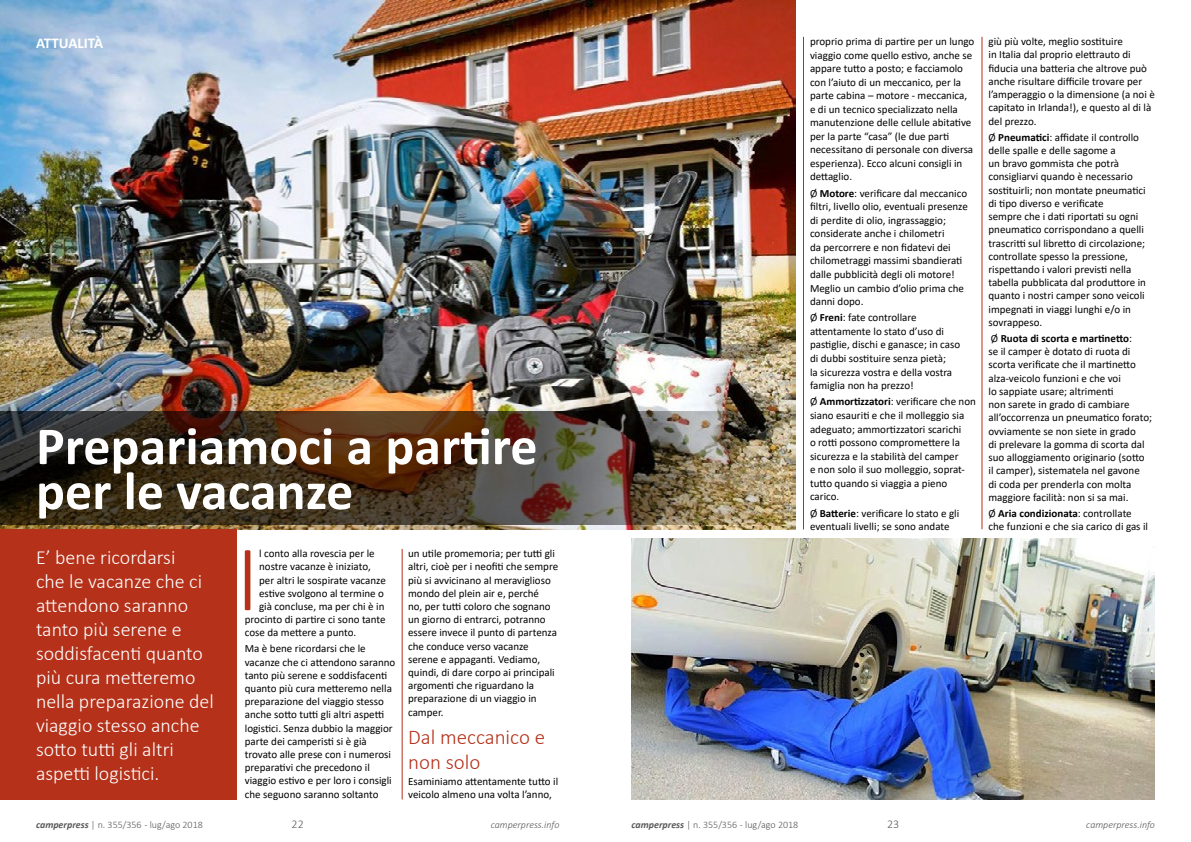
<style>
.page{position:relative;width:1191px;height:842px;background:#fff}
.page>*{position:absolute;margin:0;border:0;box-sizing:border-box;transform-origin:0 0}
.t1{font:300 94.2px "Calibri";color:#b5311a}
.t2{font:700 54px/45px "Calibri";color:#fff}
.t3{font:300 21px/25.2px "Calibri";color:#b5311a}
.t4{font:300 20px/24px "Calibri";color:#fff}
.t5{font:700 15px "Calibri";color:#fff}
.t6{font:300 12px "Calibri";color:#58585a}
.t7{font:11px/13.2px "Calibri";color:#000}
.t8{font:300 10px "Calibri";color:#58585a}
.t9{font:italic 300 10px "Calibri";color:#58585a}
.s1{font-weight:700}
.s2{font-weight:700;font-style:italic}
</style>
<div class="page">
<img style="left:0;top:0;width:796px;height:529px">
<div style="left:0;top:529px;width:236px;height:270px;background:#b5311a"></div>
<img style="left:0;top:411px;width:796px;height:114px">
<img style="left:631px;top:539px;width:524px;height:260px">
<hr style="left:402px;top:549px;width:1px;height:250px;background:#b5311a">
<hr style="left:803px;top:37px;width:1px;height:492px;background:#b5311a">
<hr style="left:981px;top:37px;width:1px;height:492px;background:#b5311a">
<h3 class="t5" style="left:36px;top:33px;width:69px">ATTUALITÀ</h3>
<h2 class="t2" style="left:36px;top:423px;width:503px">Prepariamoci a partire per le vacanze</h2>
<h1 class="t1" style="left:236px;top:520px;width:24px">I</h1>
<p class="t7" style="left:259px;top:547px;width:117px">l conto alla rovescia per le</p>
<p class="t7" style="left:408px;top:547px;width:151px">un utile promemoria; per tutti gli altri, cioè per i neofiti che sempre più si avvicinano al meraviglioso mondo del plein air e, perché<br>no, per tutti coloro che sognano un giorno di entrarci, potranno essere invece il punto di partenza che conduce verso vacanze serene e appaganti. Vediamo, quindi, di dare corpo ai principali argomenti che riguardano la preparazione di un viaggio in camper.</p>
<h3 class="t3" style="left:408px;top:724px;width:138px">Dal meccanico e non solo</h3>
<p class="t7" style="left:408px;top:774px;width:152px">Esaminiamo attentamente tutto il veicolo almeno una volta l’anno,</p>
<h3 class="t4" style="left:36px;top:545px;width:179px">E’ bene ricordarsi<br>che le vacanze che ci attendono saranno tanto più serene e soddisfacenti quanto più cura metteremo nella preparazione del viaggio stesso anche sotto tutti gli altri aspetti logistici.</h3>
<p class="t7" style="left:259px;top:560px;width:113px">nostre vacanze è iniziato,</p>
<p class="t7" style="left:259px;top:573px;width:128px">per altri le sospirate vacanze</p>
<p class="t7" style="left:259px;top:586px;width:126px">estive svolgono al termine o</p>
<p class="t7" style="left:259px;top:599px;width:127px">già concluse, ma per chi è in</p>
<p class="t7" style="left:245px;top:613px;width:142px">procinto di partire ci sono tante</p>
<p class="t7" style="left:245px;top:626px;width:113px">cose da mettere a punto.</p>
<p class="t7" style="left:245px;top:642px;width:152px">Ma è bene ricordarsi che le vacanze che ci attendono saranno tanto più serene e soddisfacenti quanto più cura metteremo nella preparazione del viaggio stesso anche sotto tutti gli altri aspetti logistici. Senza dubbio la maggior parte dei camperisti si è già trovato alle prese con i numerosi preparativi che precedono il viaggio estivo e per loro i consigli che seguono saranno soltanto</p>
<p class="t7" style="left:810px;top:34px;width:166px;line-height:13.5px">proprio prima di partire per un lungo viaggio come quello estivo, anche se appare tutto a posto; e facciamolo con l’aiuto di un meccanico, per la parte cabina – motore - meccanica, e di un tecnico specializzato nella manutenzione delle cellule abitative per la parte “casa” (le due parti necessitano di personale con diversa esperienza). Ecco alcuni consigli in dettaglio.</p>
<p class="t7" style="left:810px;top:186px;width:159px;line-height:13.5px">Ø <span class="s1">Motore</span>: verificare dal meccanico filtri, livello olio, eventuali presenze di perdite di olio, ingrassaggio; considerate anche i chilometri<br>da percorrere e non fidatevi dei chilometraggi massimi sbandierati dalle pubblicità degli oli motore!<br>Meglio un cambio d’olio prima che danni dopo.</p>
<p class="t7" style="left:810px;top:311px;width:152px;line-height:13.5px">Ø <span class="s1">Freni</span>: fate controllare attentamente lo stato d’uso di pastiglie, dischi e ganasce; in caso di dubbi sostituire senza pietà;<br>la sicurezza vostra e della vostra famiglia non ha prezzo!</p>
<p class="t7" style="left:810px;top:395px;width:167px;line-height:13.5px">Ø <span class="s1">Ammortizzatori</span>: verificare che non siano esauriti e che il molleggio sia adeguato; ammortizzatori scarichi<br>o rotti possono compromettere la sicurezza e la stabilità del camper<br>e non solo il suo molleggio, soprat&shy;tutto quando si viaggia a pieno carico.</p>
<p class="t7" style="left:810px;top:506px;width:151px;line-height:13.5px">Ø <span class="s1">Batterie</span>: verificare lo stato e gli eventuali livelli; se sono andate</p>
<p class="t7" style="left:988px;top:35px;width:168px">giù più volte, meglio sostituire<br>in Italia dal proprio elettrauto di fiducia una batteria che altrove può anche risultare difficile trovare per l’amperaggio o la dimensione (a noi è capitato in Irlanda!), e questo al di là del prezzo.</p>
<p class="t7" style="left:988px;top:130px;width:159px">Ø <span class="s1">Pneumatici</span>: affidate il controllo delle spalle e delle sagome a<br>un bravo gommista che potrà consigliarvi quando è necessario sostituirli; non montate pneumatici di tipo diverso e verificate<br>sempre che i dati riportati su ogni pneumatico corrispondano a quelli trascritti sul libretto di circolazione; controllate spesso la pressione, rispettando i valori previsti nella tabella pubblicata dal produttore in quanto i nostri camper sono veicoli impegnati in viaggi lunghi e/o in sovrappeso.</p>
<p class="t7" style="left:988px;top:331px;width:165px">Ø <span class="s1">Ruota di scorta e martinetto</span>:<br>se il camper è dotato di ruota di scorta verificate che il martinetto alza-veicolo funzioni e che voi<br>lo sappiate usare; altrimenti<br>non sarete in grado di cambiare all’occorrenza un pneumatico forato; ovviamente se non siete in grado<br>di prelevare la gomma di scorta dal suo alloggiamento originario (sotto il camper), sistematela nel gavone<br>di coda per prenderla con molta maggiore facilità: non si sa mai.</p>
<p class="t7" style="left:988px;top:506px;width:161px">Ø <span class="s1">Aria condizionata</span>: controllate che funzioni e che sia carico di gas il</p>
<p class="t8" style="left:36px;top:818px;width:168px"><span class="s2">camperpress</span> | n. 355/356 - lug/ago 2018</p>
<p class="t6" style="left:292px;top:816px;width:14px">22</p>
<p class="t9" style="left:491px;top:818px;width:70px">camperpress.info</p>
<p class="t8" style="left:631px;top:818px;width:168px"><span class="s2">camperpress</span> | n. 355/356 - lug/ago 2018</p>
<p class="t6" style="left:887px;top:816px;width:14px">23</p>
<p class="t9" style="left:1086px;top:818px;width:70px">camperpress.info</p>
</div>
